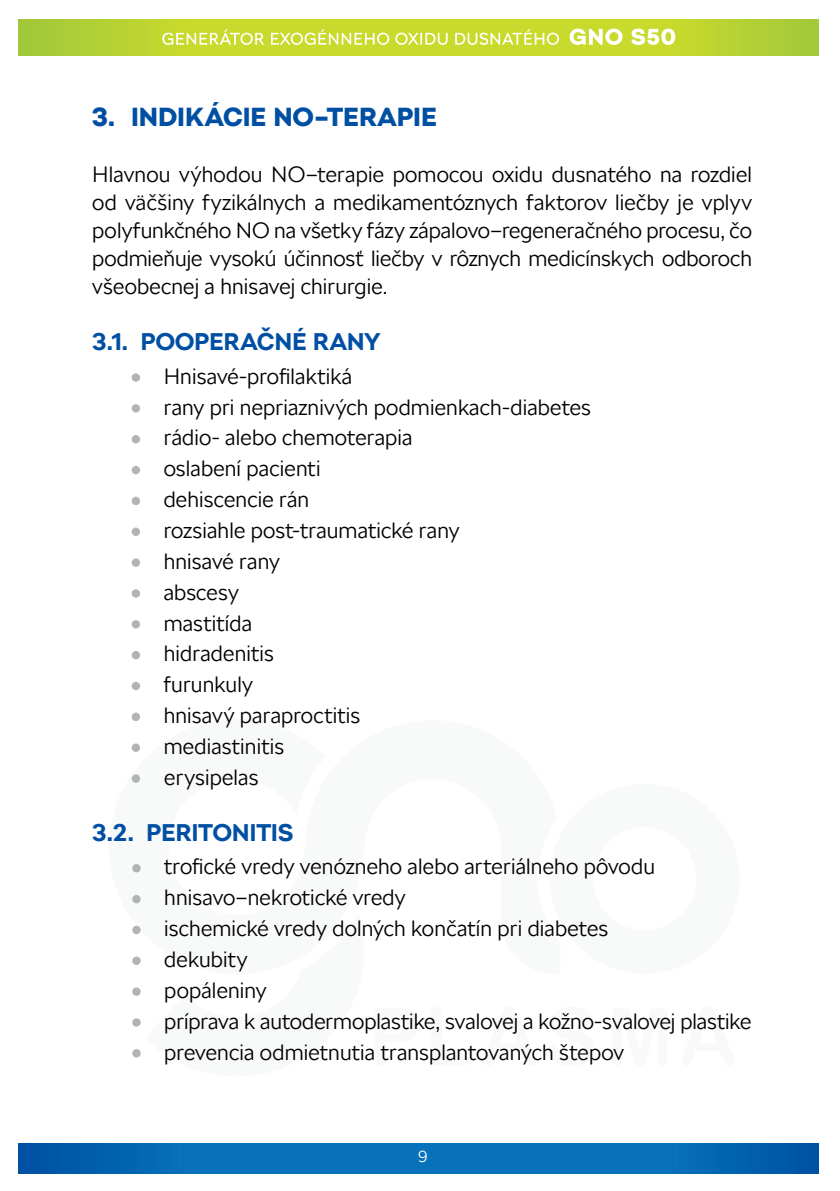
<style>
.page{position:relative;width:840px;height:1191px;background:#fff}
.page>*{position:absolute;margin:0;border:0;box-sizing:border-box;transform-origin:0 0}
.t1{font:900 26px "SKODA Next";letter-spacing:.02em;color:#004fa3}
.t2{font:700 24px "SKODA Next";letter-spacing:.01em;color:#004fa3}
.t3{font:300 22px/30.8px "SKODA Next";letter-spacing:.005em;color:#000}
</style>
<div class="page">
<svg style="left:19px;top:1143px;width:799px;height:30px;background:#046ab5"></svg>
<svg style="left:19px;top:19px;width:799px;height:36px;background:#bdd430"></svg>
<svg style="left:162px;top:29px;width:512px;height:16px"></svg>
<div style="left:132px;top:373px;width:8px;height:9px;background:#b1b4b6;border-radius:50%"></div>
<div style="left:132px;top:404px;width:8px;height:8px;background:#b1b4b6;border-radius:50%"></div>
<div style="left:132px;top:435px;width:8px;height:8px;background:#b1b4b6;border-radius:50%"></div>
<div style="left:132px;top:466px;width:8px;height:8px;background:#b1b4b6;border-radius:50%"></div>
<div style="left:132px;top:497px;width:8px;height:8px;background:#b1b4b6;border-radius:50%"></div>
<div style="left:132px;top:527px;width:8px;height:9px;background:#b1b4b6;border-radius:50%"></div>
<div style="left:132px;top:558px;width:8px;height:9px;background:#b1b4b6;border-radius:50%"></div>
<div style="left:132px;top:589px;width:8px;height:8px;background:#b1b4b6;border-radius:50%"></div>
<div style="left:132px;top:620px;width:8px;height:8px;background:#b1b4b6;border-radius:50%"></div>
<div style="left:132px;top:651px;width:8px;height:8px;background:#b1b4b6;border-radius:50%"></div>
<div style="left:132px;top:682px;width:8px;height:8px;background:#b1b4b6;border-radius:50%"></div>
<div style="left:132px;top:712px;width:8px;height:9px;background:#b1b4b6;border-radius:50%"></div>
<div style="left:132px;top:743px;width:8px;height:9px;background:#b1b4b6;border-radius:50%"></div>
<div style="left:132px;top:774px;width:8px;height:8px;background:#b1b4b6;border-radius:50%"></div>
<div style="left:132px;top:864px;width:9px;height:8px;background:#b1b4b6;border-radius:50%"></div>
<div style="left:132px;top:895px;width:9px;height:8px;background:#b1b4b6;border-radius:50%"></div>
<div style="left:132px;top:925px;width:9px;height:9px;background:#b1b4b6;border-radius:50%"></div>
<div style="left:132px;top:956px;width:9px;height:9px;background:#b1b4b6;border-radius:50%"></div>
<div style="left:132px;top:987px;width:9px;height:8px;background:#b1b4b6;border-radius:50%"></div>
<div style="left:132px;top:1018px;width:9px;height:8px;background:#b1b4b6;border-radius:50%"></div>
<div style="left:132px;top:1049px;width:9px;height:8px;background:#b1b4b6;border-radius:50%"></div>
<p class="t1" style="left:92px;top:101px;width:345px">3. INDIKÁCIE NO–TERAPIE</p>
<p class="t3" style="left:92px;top:160px;width:661px;line-height:28px;text-align:justify">H lavnou výhodou NO–terapie pomocou oxidu dusnatého na rozdiel od väčšiny fyzikálnych a medikamentóznych faktorov liečby je vplyv polyfunkčného NO na všetky fázy zápalovo–regeneračného procesu, čo podmieňuje vysokú účinnosť liečby v rôznych medicínskych odboroch všeobecnej a hnisavej chirurgie.</p>
<p class="t2" style="left:92px;top:327px;width:289px">3.1. POOPERAČNÉ RANY</p>
<p class="t3" style="left:164px;top:361px;width:428px;text-indent:-23px">H nisavé-profilaktiká<br>rany pri nepriaznivých podmienkach-diabetes rádio- alebo chemoterapia<br>oslabení pacienti<br>dehiscencie rán<br>rozsiahle post-traumatické rany<br>hnisavé rany<br>abscesy<br>mastitída<br>hidradenitis<br>furunkuly<br>hnisavý paraproctitis<br>mediastinitis<br>erysipelas</p>
<p class="t2" style="left:92px;top:818px;width:202px">3.2. PERITONITIS</p>
<p class="t3" style="left:164px;top:851px;width:588px">trofické vredy venózneho alebo arteriálneho pôvodu hnisavo–nekrotické vredy<br>ischemické vredy dolných končatín pri diabetes<br>dekubity<br>popáleniny<br>príprava k autodermoplastike, svalovej a kožno-svalovej plastike prevencia odmietnutia transplantovaných štepov</p>
</div>
